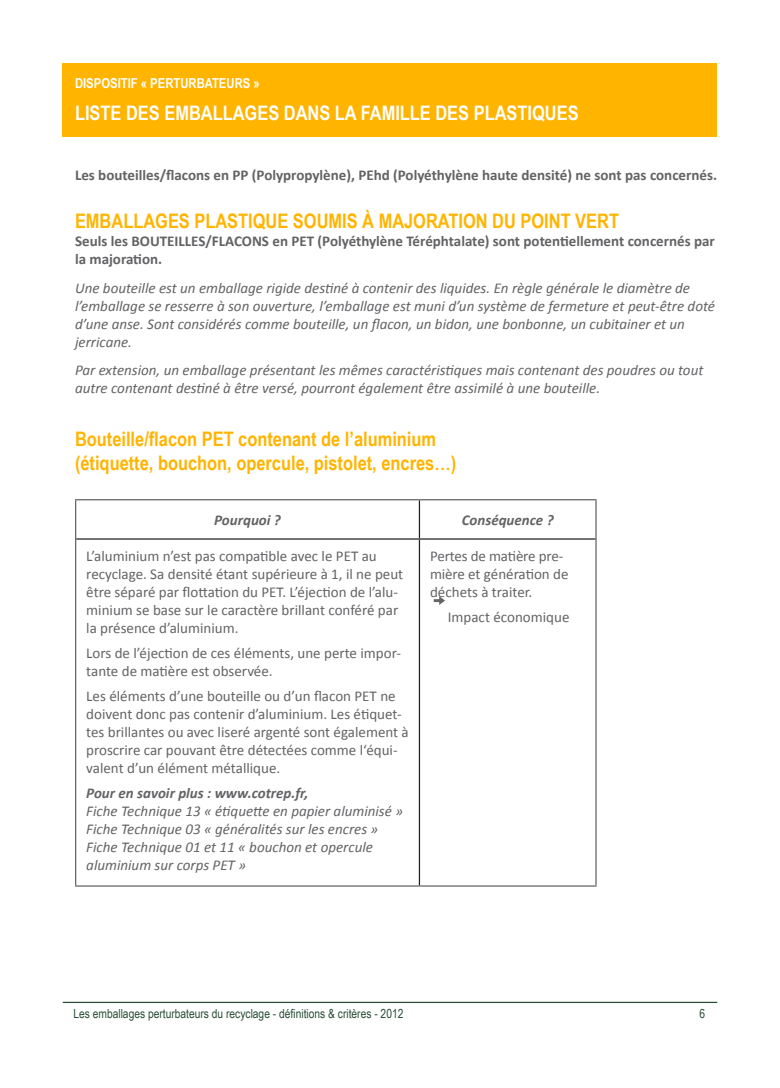
<style>
.page{position:relative;width:780px;height:1088px;background:#fff}
.page>*{position:absolute;margin:0;border:0;box-sizing:border-box;transform-origin:0 0}
.t1{font:700 20px "Arial Narrow";color:#ffb400}
.t2{font:700 20px "Arial Narrow";color:#fff}
.t3{font:italic 15px/18px "Calibri";color:#636366}
.t4{font:15px/18px "Calibri";color:#636366}
.t5{font:700 15px/18px "Calibri";color:#636366}
.t6{font:italic 700 15px "Calibri";color:#636366}
.t7{font:700 13.75px "Arial Narrow";color:#fff}
.t8{font:12.5px "Arial Narrow";color:#284e36}
</style>
<div class="page">
<hr style="left:63px;top:1002px;width:654px;height:1px;background:#284e36">
<div style="left:63px;top:63px;width:654px;height:74px;background:#ffb400"></div>
<hr style="left:75px;top:499px;width:344px;height:1px;background:#636366">
<hr style="left:75px;top:500px;width:1px;height:39px;background:#636366">
<hr style="left:419px;top:499px;width:177px;height:1px;background:#636366">
<hr style="left:595px;top:500px;width:1px;height:39px;background:#636366">
<hr style="left:75px;top:539px;width:1px;height:346px;background:#636366">
<hr style="left:595px;top:539px;width:1px;height:346px;background:#636366">
<hr style="left:75px;top:885px;width:344px;height:1px;background:#636366">
<hr style="left:419px;top:885px;width:177px;height:1px;background:#636366">
<hr style="left:419px;top:500px;width:1px;height:38px;background:#231f20">
<hr style="left:76px;top:538px;width:343px;height:2px;background:#231f20">
<hr style="left:419px;top:538px;width:176px;height:2px;background:#231f20">
<hr style="left:419px;top:540px;width:1px;height:345px;background:#231f20">
<svg style="left:433px;top:596px;width:12px;height:9px"></svg>
<p class="t7" style="left:75px;top:72px;width:186px">DISPOSITIF « PERTURBATEURS »</p>
<p class="t2" style="left:75px;top:98px;width:505px">LISTE DES EMBALLAGES DANS LA FAMILLE DES PLASTIQUES</p>
<p class="t5" style="left:75px;top:165px;width:643px">Les bouteilles/flacons en PP (Polypropylène), PEhd (Polyéthylène haute densité) ne sont pas concernés.</p>
<p class="t1" style="left:75px;top:206px;width:545px">EMBALLAGES PLASTIQUE SOUMIS À MAJORATION DU POINT VERT</p>
<p class="t5" style="left:75px;top:231px;width:641px">Seuls les BOUTEILLES/FLACONS en PET (Polyéthylène Téréphtalate) sont potentiellement concernés par la majoration.</p>
<p class="t3" style="left:75px;top:278px;width:641px">Une bouteille est un emballage rigide destiné à contenir des liquides. En règle générale le diamètre de l’emballage se resserre à son ouverture, l’emballage est muni d’un système de fermeture et peut-être doté d’une anse. Sont considérés comme bouteille, un flacon, un bidon, une bonbonne, un cubitainer et un jerricane.</p>
<p class="t3" style="left:75px;top:361px;width:630px">Par extension, un emballage présentant les mêmes caractéristiques mais contenant des poudres ou tout autre contenant destiné à être versé, pourront également être assimilé à une bouteille.</p>
<p class="t1" style="left:75px;top:424px;width:362px">Bouteille/flacon PET contenant de l’aluminium</p>
<p class="t1" style="left:75px;top:448px;width:382px">(étiquette, bouchon, opercule, pistolet, encres…)</p>
<p class="t6" style="left:214px;top:511px;width:68px">Pourquoi ?</p>
<p class="t6" style="left:462px;top:511px;width:93px">Conséquence ?</p>
<p class="t4" style="left:86px;top:546px;width:318px">L’aluminium n’est pas compatible avec le PET au recyclage. Sa densité étant supérieure à 1, il ne peut être séparé par flottation du PET. L’éjection de l’alu&shy;minium se base sur le caractère brillant conféré par la présence d’aluminium.</p>
<p class="t4" style="left:86px;top:643px;width:316px">Lors de l’éjection de ces éléments, une perte impor&shy;tante de matière est observée.</p>
<p class="t4" style="left:86px;top:686px;width:324px">Les éléments d’une bouteille ou d’un flacon PET ne doivent donc pas contenir d’aluminium. Les étiquet&shy;tes brillantes ou avec liseré argenté sont également à proscrire car pouvant être détectées comme l‘équi&shy;valent d’un élément métallique.</p>
<p class="t6" style="left:86px;top:784px;width:224px">Pour en savoir plus : www.cotrep.fr,</p>
<p class="t3" style="left:86px;top:801px;width:318px">Fiche Technique 13 « étiquette en papier aluminisé »</p>
<p class="t3" style="left:86px;top:819px;width:293px">Fiche Technique 03 « généralités sur les encres »</p>
<p class="t3" style="left:86px;top:837px;width:288px">Fiche Technique 01 et 11 « bouchon et opercule</p>
<p class="t3" style="left:86px;top:855px;width:161px">aluminium sur corps PET »</p>
<p class="t4" style="left:430px;top:546px;width:140px">Pertes de matière pre&shy;mière et génération de déchets à traiter.</p>
<p class="t4" style="left:448px;top:607px;width:123px">Impact économique</p>
<p class="t8" style="left:73px;top:1004px;width:331px">Les emballages perturbateurs du recyclage - définitions &amp; critères - 2012</p>
<p class="t8" style="left:699px;top:1004px;width:7px">6</p>
</div>
